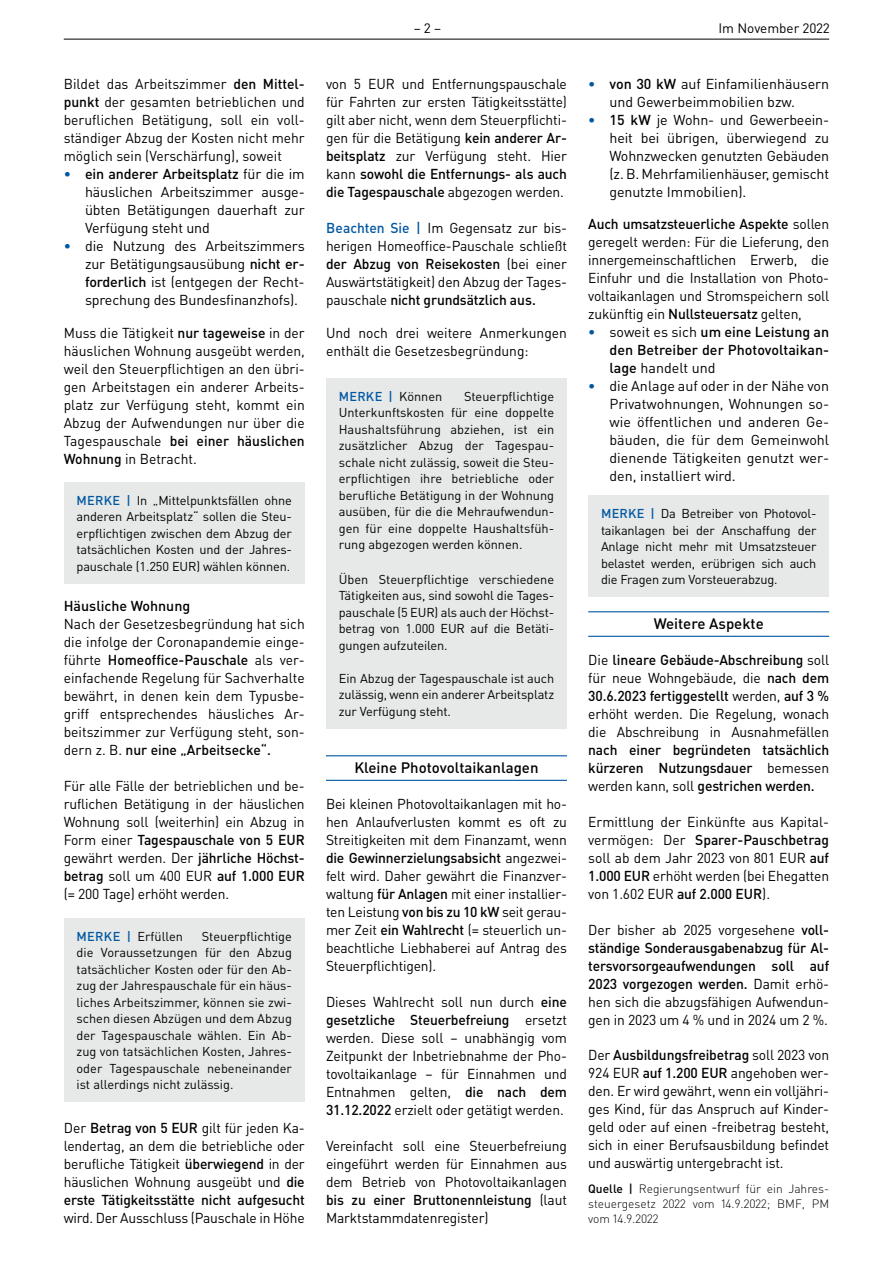
<style>
.page{position:relative;width:893px;height:1263px;background:#fff}
.page>*{position:absolute;margin:0;border:0;box-sizing:border-box;transform-origin:0 0}
.t1{font:500 15px "DIN Pro";color:#000002}
.t2{font:14.25px/18px "DIN Pro";letter-spacing:-.01em;color:#000002;text-align:justify}
.t3{font:500 14.25px/18px "DIN Pro";letter-spacing:-.005em;color:#000002;text-align:justify}
.t4{font:13.5px "DIN Pro";color:#000002}
.t5{font:12.75px/16.5px "DIN Pro";letter-spacing:-.01em;color:#000002;text-align:justify}
.t6{font:500 12.75px "DIN Pro";letter-spacing:.02em;color:#0157a2}
.t7{font:300 12px/15px "DIN Pro";color:#000002;text-align:justify}
.s1{font-weight:500}
.s2{font-weight:500;color:#0157a2}
.s3{font-weight:400;color:#000002}
.s4{color:#0157a2}
.s5{font-weight:400}
</style>
<div class="page">
<hr style="left:64px;top:39px;width:765px;height:1px;background:#000002">
<div style="left:64px;top:482px;width:241px;height:101px;background:#e6e9e8"></div>
<div style="left:64px;top:918px;width:241px;height:184px;background:#e6e9e8"></div>
<hr style="left:326px;top:755px;width:241px;height:1px;background:#0157a2">
<hr style="left:326px;top:780px;width:241px;height:1px;background:#0157a2">
<div style="left:326px;top:378px;width:241px;height:351px;background:#e6e9e8"></div>
<hr style="left:588px;top:611px;width:241px;height:1px;background:#0157a2">
<hr style="left:588px;top:636px;width:241px;height:1px;background:#0157a2">
<div style="left:588px;top:496px;width:241px;height:101px;background:#e6e9e8"></div>
<p class="t2" style="left:64px;top:75px;width:242px">Bildet das Arbeitszimmer <span class="s1">den Mittel&shy;punkt</span> der gesamten betrieblichen und beruflichen Betätigung, soll ein voll&shy;ständiger Abzug der Kosten nicht mehr möglich sein (Verschärfung), soweit</p>
<p class="t2" style="left:85px;top:165px;width:221px;text-indent:-21px"><span class="s2">•</span> <span class="s1">ein anderer Arbeitsplatz</span> für die im häuslichen Arbeitszimmer ausge&shy;übten Betätigungen dauerhaft zur Verfügung steht und</p>
<p class="t2" style="left:85px;top:237px;width:221px;text-indent:-21px"><span class="s2">•</span> die Nutzung des Arbeitszimmers zur Betätigungsausübung <span class="s1">nicht er&shy;forderlich</span> ist (entgegen der Recht&shy;sprechung des Bundesfinanzhofs).</p>
<p class="t2" style="left:64px;top:324px;width:242px">Muss die Tätigkeit <span class="s1">nur tageweise</span> in der häuslichen Wohnung ausgeübt werden, weil den Steuerpflichtigen an den übri&shy;gen Arbeitstagen ein anderer Arbeits&shy;platz zur Verfügung steht, kommt ein Abzug der Aufwendungen nur über die Tagespauschale <span class="s1">bei einer häuslichen Wohnung</span> in Betracht.</p>
<p class="t5" style="left:77px;top:491px;width:217px"><span class="s2">MERKE |</span> In „Mittelpunktsfällen ohne anderen Arbeitsplatz“ sollen die Steu&shy;erpflichtigen zwischen dem Abzug der tatsächlichen Kosten und der Jahres&shy;pauschale (1.250 EUR) wählen können.</p>
<p class="t3" style="left:64px;top:597px;width:128px">Häusliche Wohnung</p>
<p class="t2" style="left:64px;top:615px;width:242px">Nach der Gesetzesbegründung hat sich die infolge der Coronapandemie einge&shy;führte <span class="s1">Homeoffice-Pauschale</span> als ver&shy;einfachende Regelung für Sachverhalte bewährt, in denen kein dem Typusbe&shy;griff entsprechendes häusliches Ar&shy;beitszimmer zur Verfügung steht, son&shy;dern z. B. <span class="s1">nur eine „Arbeitsecke“.</span></p>
<p class="t2" style="left:64px;top:777px;width:242px">Für alle Fälle der betrieblichen und be&shy;ruflichen Betätigung in der häuslichen Wohnung soll (weiterhin) ein Abzug in Form einer <span class="s1">Tagespauschale von 5 EUR </span>gewährt werden. Der <span class="s1">jährliche Höchst&shy;betrag</span> soll um 400 EUR <span class="s1">auf 1.000 EUR </span>(= 200 Tage) erhöht werden.</p>
<p class="t5" style="left:77px;top:927px;width:108px"><span class="s2">MERKE |</span> Erfüllen</p>
<p class="t5" style="left:77px;top:927px;width:217px;text-indent:125px">Steuerpflichtige die Voraussetzungen für den Abzug tatsächlicher Kosten oder für den Ab&shy;zug der Jahrespauschale für ein häus&shy;liches Arbeitszimmer, können sie zwi&shy;schen diesen Abzügen und dem Abzug der Tagespauschale wählen. Ein Ab&shy;zug von tatsächlichen Kosten, Jahres&shy;oder Tagespauschale nebeneinander ist allerdings nicht zulässig.</p>
<p class="t2" style="left:64px;top:1119px;width:242px">Der <span class="s1">Betrag von 5 EUR</span> gilt für jeden Ka&shy;lendertag, an dem die betriebliche oder berufliche Tätigkeit <span class="s1">überwiegend</span> in der häuslichen Wohnung ausgeübt und <span class="s1">die erste Tätigkeitsstätte nicht aufgesucht</span></p>
<p class="t2" style="left:64px;top:1209px;width:242px">wird. Der Ausschluss (Pauschale in Höhe</p>
<p class="t4" style="left:414px;top:19px;width:29px">– 2 –</p>
<p class="t4" style="left:718px;top:19px;width:113px">Im November 2022</p>
<p class="t2" style="left:326px;top:75px;width:242px">von 5 EUR und Entfernungspauschale für Fahrten zur ersten Tätigkeitsstätte) gilt aber nicht, wenn dem Steuerpflichti&shy;gen für die Betätigung <span class="s1">kein anderer Ar&shy;beitsplatz</span> zur Verfügung steht. Hier kann <span class="s1">sowohl die Entfernungs- als auch die Tagespauschale</span> abgezogen werden.</p>
<p class="t2" style="left:326px;top:219px;width:242px"><span class="s2">Beachten Sie |</span> Im Gegensatz zur bis&shy;herigen Homeoffice-Pauschale schließt <span class="s1">der Abzug von Reisekosten</span> (bei einer Auswärtstätigkeit) den Abzug der Tages&shy;pauschale <span class="s1">nicht grundsätzlich aus.</span></p>
<p class="t2" style="left:326px;top:324px;width:242px">Und noch drei weitere Anmerkungen enthält die Gesetzesbegründung:</p>
<p class="t6" style="left:339px;top:388px;width:105px">MERKE | <span class="s3">Können</span></p>
<p class="t5" style="left:339px;top:387px;width:217px;text-indent:125px">Steuerpflichtige Unterkunftskosten für eine doppelte Haushaltsführung abziehen, ist ein zusätzlicher Abzug der Tagespau&shy;schale nicht zulässig, soweit die Steu&shy;erpflichtigen ihre betriebliche oder berufliche Betätigung in der Wohnung ausüben, für die die Mehraufwendun&shy;gen für eine doppelte Haushaltsfüh&shy;rung abgezogen werden können.</p>
<p class="t5" style="left:339px;top:570px;width:217px">Üben Steuerpflichtige verschiedene Tätigkeiten aus, sind sowohl die Tages&shy;pauschale (5 EUR) als auch der Höchst&shy;betrag von 1.000 EUR auf die Betäti&shy;gungen aufzuteilen.</p>
<p class="t5" style="left:339px;top:669px;width:217px">Ein Abzug der Tagespauschale ist auch zulässig, wenn ein anderer Arbeitsplatz zur Verfügung steht.</p>
<p class="t1" style="left:354px;top:758px;width:186px">Kleine Photovoltaikanlagen</p>
<p class="t2" style="left:326px;top:795px;width:242px">Bei kleinen Photovoltaikanlagen mit ho&shy;hen Anlaufverlusten kommt es oft zu Streitigkeiten mit dem Finanzamt, wenn <span class="s1">die Gewinnerzielungsabsicht</span> angezwei&shy;felt wird. Daher gewährt die Finanzver&shy;waltung <span class="s1">für Anlagen</span> mit einer installier&shy;ten Leistung <span class="s1">von bis zu 10 kW</span> seit gerau&shy;mer Zeit <span class="s1">ein Wahlrecht</span> (= steuerlich un&shy;beachtliche Liebhaberei auf Antrag des Steuerpflichtigen).</p>
<p class="t2" style="left:326px;top:993px;width:242px">Dieses Wahlrecht soll nun durch <span class="s1">eine gesetzliche Steuerbefreiung</span> ersetzt werden. Diese soll – unabhängig vom Zeitpunkt der Inbetriebnahme der Pho&shy;tovoltaikanlage – für Einnahmen und Entnahmen gelten, <span class="s1">die nach dem 31.12.2022</span> erzielt oder getätigt werden.</p>
<p class="t2" style="left:326px;top:1137px;width:242px">Vereinfacht soll eine Steuerbefreiung eingeführt werden für Einnahmen aus dem Betrieb von Photovoltaikanlagen <span class="s1">bis zu einer Bruttonennleistung</span> (laut Marktstammdatenregister)</p>
<p class="t2" style="left:609px;top:75px;width:221px;text-indent:-21px"><span class="s2">•</span> <span class="s1">von 30 kW</span> auf Einfamilienhäusern und Gewerbeimmobilien bzw.</p>
<p class="t2" style="left:609px;top:111px;width:221px;text-indent:-21px"><span class="s2">•</span> <span class="s1">15 kW</span> je Wohn- und Gewerbeein&shy;heit bei übrigen, überwiegend zu Wohnzwecken genutzten Gebäuden (z. B. Mehrfamilienhäuser, gemischt genutzte Immobilien).</p>
<p class="t2" style="left:588px;top:214px;width:242px"><span class="s1">Auch umsatzsteuerliche Aspekte</span> sollen geregelt werden: Für die Lieferung, den innergemeinschaftlichen Erwerb, die Einfuhr und die Installation von Photo&shy;voltaikanlagen und Stromspeichern soll zukünftig ein <span class="s1">Nullsteuersatz</span> gelten,</p>
<p class="t3" style="left:609px;top:322px;width:221px;text-indent:-21px"><span class="s4">•</span> <span class="s5">soweit es sich</span> um eine Leistung an den Betreiber der Photovoltaikan&shy;lage <span class="s5">handelt und</span></p>
<p class="t2" style="left:609px;top:376px;width:221px;text-indent:-21px"><span class="s2">•</span> die Anlage auf oder in der Nähe von Privatwohnungen, Wohnungen so&shy;wie öffentlichen und anderen Ge&shy;bäuden, die für dem Gemeinwohl dienende Tätigkeiten genutzt wer&shy;den, installiert wird.</p>
<p class="t5" style="left:601px;top:505px;width:217px"><span class="s2">MERKE |</span> Da Betreiber von Photovol&shy;taikanlagen bei der Anschaffung der Anlage nicht mehr mit Umsatzsteuer belastet werden, erübrigen sich auch die Fragen zum Vorsteuerabzug.</p>
<p class="t1" style="left:654px;top:614px;width:112px">Weitere Aspekte</p>
<p class="t2" style="left:588px;top:651px;width:242px">Die <span class="s1">lineare Gebäude-Abschreibung</span> soll für neue Wohngebäude, die <span class="s1">nach dem 30.6.2023 fertiggestellt</span> werden, <span class="s1">auf 3 % </span>erhöht werden. Die Regelung, wonach die Abschreibung in Ausnahmefällen</p>
<p class="t3" style="left:588px;top:741px;width:242px">nach einer begründeten tatsächlich kürzeren Nutzungsdauer <span class="s5">bemessen werden kann, soll</span> gestrichen werden.</p>
<p class="t2" style="left:588px;top:813px;width:242px">Ermittlung der Einkünfte aus Kapital&shy;vermögen: Der <span class="s1">Sparer-Pauschbetrag </span>soll ab dem Jahr 2023 von 801 EUR <span class="s1">auf 1.000 EUR</span> erhöht werden (bei Ehegatten von 1.602 EUR <span class="s1">auf 2.000 EUR</span>).</p>
<p class="t2" style="left:588px;top:921px;width:242px">Der bisher ab 2025 vorgesehene <span class="s1">voll&shy;ständige Sonderausgabenabzug für Al&shy;tersvorsorgeaufwendungen soll auf 2023 vorgezogen werden.</span> Damit erhö&shy;hen sich die abzugsfähigen Aufwendun&shy;gen in 2023 um 4 % und in 2024 um 2 %.</p>
<p class="t2" style="left:588px;top:1045px;width:242px">Der <span class="s1">Ausbildungsfreibetrag</span> soll 2023 von 924 EUR <span class="s1">auf 1.200 EUR</span> angehoben wer&shy;den. Er wird gewährt, wenn ein volljähri&shy;ges Kind, für das Anspruch auf Kinder&shy;geld oder auf einen -freibetrag besteht, sich in einer Berufsausbildung befindet und auswärtig untergebracht ist.</p>
<p class="t7" style="left:588px;top:1181px;width:242px"><span class="s1">Quelle |</span> Regierungsentwurf für ein Jahres&shy;steuergesetz 2022 vom 14.9.2022; BMF, PM vom 14.9.2022</p>
</div>
